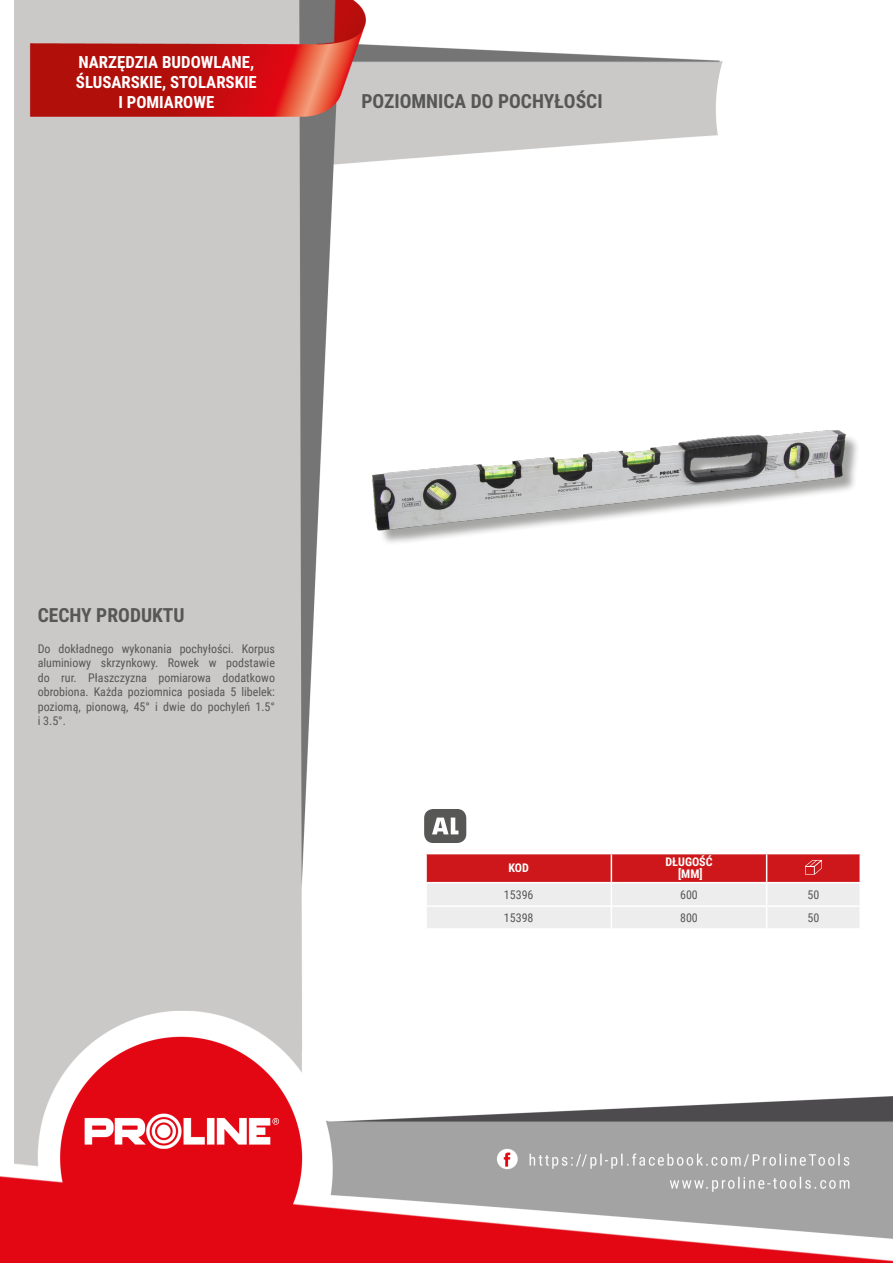
<style>
.page{position:relative;width:893px;height:1263px;background:#fff}
.page>*{position:absolute;margin:0;border:0;box-sizing:border-box;transform-origin:0 0}
.Lewo_bez_dzielenia{font:700 19.5px "Roboto Condensed";color:#575756}
.MateriaĹ__CECHY{font:700 19.5px "Roboto Condensed";color:#575756}
.NagĹ_Ăłwek{font:700 16.8px/20.1px "Roboto Condensed";color:#fff;text-align:center}
.Opisy{font:12px/14.4px "Roboto Condensed";color:#575756;text-align:justify}
.Indeks{font:12px "Roboto Condensed";color:#575756}
.Center{font:12px "Roboto Condensed";color:#575756}
.Ĺšrodek_bez_dzieleni{font:700 12px "Roboto Condensed";color:#fff}
.Ĺšrodek__wymuszenie{font:700 12px "Roboto Condensed";color:#fff}
.Tabelka_nagĹ_Ăłwek{font:700 12px "Roboto Condensed";color:#fff}
</style>
<div class="page">
<img style="left:0;top:0;width:893px;height:1263px">
<div style="left:375px;top:433px;width:485px;height:113px;background:#1d1d1b;opacity:.4"></div>
<img style="left:373px;top:430px;width:472px;height:113px">
<hr style="left:425px;top:854px;width:2px;height:28px;background:#fff">
<hr style="left:425px;top:883px;width:2px;height:22px;background:#fff">
<hr style="left:425px;top:907px;width:2px;height:21px;background:#fff">
<hr style="left:425px;top:853px;width:186px;height:1px;background:#fff">
<hr style="left:425px;top:882px;width:186px;height:1px;background:#fff">
<hr style="left:425px;top:905px;width:186px;height:2px;background:#fff">
<hr style="left:425px;top:928px;width:186px;height:2px;background:#fff">
<hr style="left:611px;top:928px;width:156px;height:2px;background:#fff">
<hr style="left:767px;top:928px;width:94px;height:2px;background:#fff">
<svg style="left:426px;top:853px;width:435px;height:75px;background:#e2a1a2"></svg>
<div style="left:425px;top:810px;width:41px;height:32px;background:#575756;border-radius:8px"></div>
<div style="left:424px;top:809px;width:42px;height:34px;border:1px solid #575756;border-radius:8px"></div>
<svg style="left:432px;top:817px;width:26px;height:17px"></svg>
<p class="NagĹ_Ăłwek" style="left:76px;top:51px;width:182px">NARZĘDZIA BUDOWLANE,<br>ŚLUSARSKIE, STOLARSKIE<br>I POMIAROWE</p>
<p class="Lewo_bez_dzielenia" style="left:361px;top:88px;width:243px">POZIOMNICA DO POCHYŁOŚCI</p>
<p class="MateriaĹ__CECHY" style="left:38px;top:601px;width:148px">CECHY PRODUKTU</p>
<p class="Opisy" style="left:38px;top:641px;width:239px">Do dokładnego wykonania pochyłości. Korpus aluminiowy skrzynkowy. Rowek w podstawie do rur. Płaszczyzna pomiarowa dodatkowo obrobiona. Każda poziomnica posiada 5 libelek: poziomą, pionową, 45° i dwie do pochyleń 1.5° i 3.5°.</p>
<p class="Tabelka_nagĹ_Ăłwek" style="left:508px;top:860px;width:22px">KOD</p>
<p class="Ĺšrodek_bez_dzieleni" style="left:665px;top:854px;width:49px">DŁUGOŚĆ</p>
<p class="Ĺšrodek__wymuszenie" style="left:678px;top:866px;width:26px">[MM]</p>
<p class="Indeks" style="left:504px;top:886px;width:31px">15396</p>
<p class="Center" style="left:680px;top:886px;width:19px">600</p>
<p class="Center" style="left:807px;top:886px;width:13px">50</p>
<p class="Indeks" style="left:504px;top:909px;width:31px">15398</p>
<p class="Center" style="left:680px;top:909px;width:19px">800</p>
<p class="Center" style="left:807px;top:909px;width:13px">50</p>
</div>
